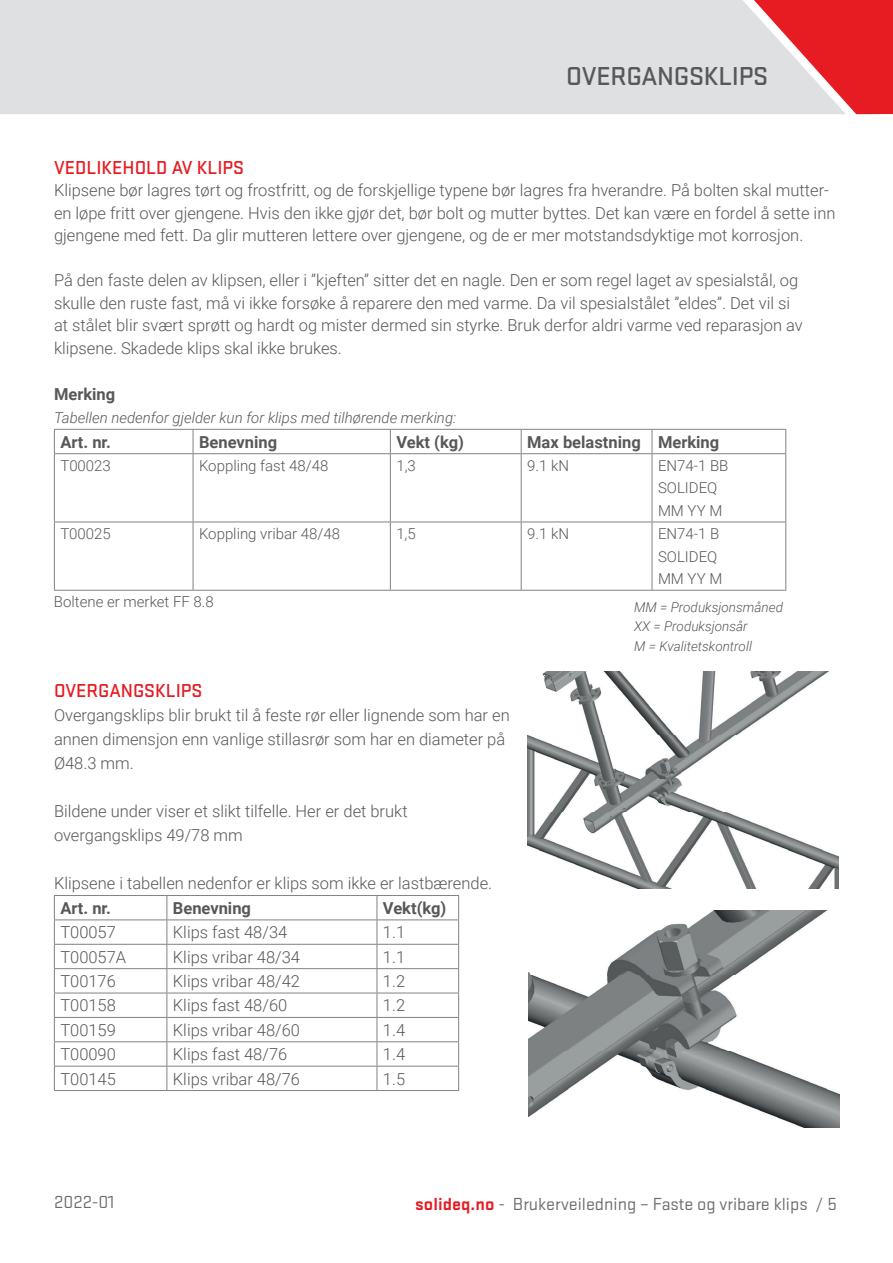
<style>
.page{position:relative;width:893px;height:1263px;background:#fff}
.page>*{position:absolute;margin:0;border:0;box-sizing:border-box;transform-origin:0 0}
.t1{font:500 27px "Stratum No 1";letter-spacing:-.01em;color:#57585a}
.t2{font:500 19.5px "Stratum No 2";color:#e71b22}
.t3{font:18.15px "Stratum No 2";color:#6c6d70}
.t4{font:300 16.5px/22.5px "Roboto";color:#57585a}
.t5{font:700 16.5px "Roboto";color:#57585a}
.t6{font:300 15px/22.5px "Roboto";color:#57585a}
.t7{font:italic 300 15px "Roboto";color:#57585a}
.t8{font:italic 300 13.5px/19.5px "Roboto";color:#57585a}
.s1{font-weight:700;color:#e71b22}
</style>
<div class="page">
<svg style="left:0;top:0;width:1px;height:114px"></svg>
<div style="left:1px;top:0;width:737px;height:114px;background:#dfe0e2"></div>
<svg style="left:738px;top:0;width:155px;height:114px;background:#e57277"></svg>
<hr style="left:54px;top:429px;width:139px;height:1px;background:#808285">
<svg style="left:54px;top:430px;width:1px;height:23px"></svg>
<hr style="left:193px;top:429px;width:197px;height:1px;background:#808285">
<svg style="left:193px;top:430px;width:1px;height:23px"></svg>
<hr style="left:390px;top:429px;width:131px;height:1px;background:#808285">
<svg style="left:390px;top:430px;width:1px;height:23px"></svg>
<hr style="left:521px;top:429px;width:131px;height:1px;background:#808285">
<svg style="left:521px;top:430px;width:1px;height:23px"></svg>
<hr style="left:652px;top:429px;width:134px;height:1px;background:#808285">
<svg style="left:652px;top:430px;width:1px;height:23px"></svg>
<svg style="left:785px;top:430px;width:1px;height:23px"></svg>
<hr style="left:54px;top:453px;width:139px;height:1px;background:#808285">
<hr style="left:54px;top:454px;width:1px;height:68px;background:#808285">
<hr style="left:193px;top:453px;width:197px;height:1px;background:#808285">
<hr style="left:193px;top:454px;width:1px;height:68px;background:#808285">
<hr style="left:390px;top:453px;width:131px;height:1px;background:#808285">
<hr style="left:390px;top:454px;width:1px;height:68px;background:#808285">
<hr style="left:521px;top:453px;width:131px;height:1px;background:#808285">
<hr style="left:521px;top:454px;width:1px;height:68px;background:#808285">
<hr style="left:652px;top:453px;width:134px;height:1px;background:#808285">
<hr style="left:652px;top:454px;width:1px;height:68px;background:#808285">
<hr style="left:785px;top:454px;width:1px;height:68px;background:#808285">
<hr style="left:54px;top:522px;width:139px;height:1px;background:#808285">
<hr style="left:54px;top:522px;width:1px;height:68px;background:#808285">
<hr style="left:193px;top:522px;width:197px;height:1px;background:#808285">
<hr style="left:193px;top:522px;width:1px;height:68px;background:#808285">
<hr style="left:390px;top:522px;width:131px;height:1px;background:#808285">
<hr style="left:390px;top:522px;width:1px;height:68px;background:#808285">
<hr style="left:521px;top:522px;width:131px;height:1px;background:#808285">
<hr style="left:521px;top:522px;width:1px;height:68px;background:#808285">
<hr style="left:652px;top:522px;width:134px;height:1px;background:#808285">
<hr style="left:652px;top:522px;width:1px;height:68px;background:#808285">
<hr style="left:785px;top:522px;width:1px;height:68px;background:#808285">
<hr style="left:54px;top:590px;width:139px;height:1px;background:#808285">
<hr style="left:193px;top:590px;width:197px;height:1px;background:#808285">
<hr style="left:390px;top:590px;width:131px;height:1px;background:#808285">
<hr style="left:521px;top:590px;width:131px;height:1px;background:#808285">
<hr style="left:652px;top:590px;width:134px;height:1px;background:#808285">
<hr style="left:54px;top:895px;width:113px;height:1px;background:#808285">
<hr style="left:167px;top:895px;width:210px;height:1px;background:#808285">
<hr style="left:377px;top:895px;width:82px;height:1px;background:#808285">
<hr style="left:54px;top:919px;width:113px;height:1px;background:#808285">
<hr style="left:167px;top:919px;width:210px;height:1px;background:#808285">
<hr style="left:377px;top:919px;width:82px;height:1px;background:#808285">
<hr style="left:54px;top:944px;width:113px;height:1px;background:#808285">
<hr style="left:167px;top:944px;width:210px;height:1px;background:#808285">
<hr style="left:377px;top:944px;width:82px;height:1px;background:#808285">
<hr style="left:54px;top:968px;width:113px;height:1px;background:#808285">
<hr style="left:167px;top:968px;width:210px;height:1px;background:#808285">
<hr style="left:377px;top:968px;width:82px;height:1px;background:#808285">
<hr style="left:54px;top:993px;width:113px;height:1px;background:#808285">
<hr style="left:167px;top:993px;width:210px;height:1px;background:#808285">
<hr style="left:377px;top:993px;width:82px;height:1px;background:#808285">
<hr style="left:54px;top:1017px;width:113px;height:1px;background:#808285">
<hr style="left:167px;top:1017px;width:210px;height:1px;background:#808285">
<hr style="left:377px;top:1017px;width:82px;height:1px;background:#808285">
<hr style="left:54px;top:1041px;width:113px;height:1px;background:#808285">
<hr style="left:167px;top:1041px;width:210px;height:1px;background:#808285">
<hr style="left:377px;top:1041px;width:82px;height:1px;background:#808285">
<hr style="left:54px;top:1066px;width:113px;height:1px;background:#808285">
<svg style="left:54px;top:896px;width:1px;height:194px"></svg>
<hr style="left:167px;top:1066px;width:210px;height:1px;background:#808285">
<svg style="left:167px;top:896px;width:1px;height:194px"></svg>
<hr style="left:377px;top:1066px;width:82px;height:1px;background:#808285">
<svg style="left:377px;top:896px;width:1px;height:194px"></svg>
<svg style="left:458px;top:896px;width:1px;height:194px"></svg>
<hr style="left:54px;top:1090px;width:113px;height:1px;background:#808285">
<hr style="left:167px;top:1090px;width:210px;height:1px;background:#808285">
<hr style="left:377px;top:1090px;width:82px;height:1px;background:#808285">
<img style="left:527px;top:671px;width:311px;height:217px">
<img style="left:528px;top:910px;width:311px;height:217px">
<h1 class="t1" style="left:566px;top:61px;width:204px">OVERGANGSKLIPS</h1>
<p class="t2" style="left:54px;top:156px;width:192px">VEDLIKEHOLD AV KLIPS</p>
<p class="t4" style="left:54px;top:179px;width:783px">Klipsene bør lagres tørt og frostfritt, og de forskjellige typene bør lagres fra hverandre. På bolten skal mutter&shy;en løpe fritt over gjengene. Hvis den ikke gjør det, bør bolt og mutter byttes. Det kan være en fordel å sette inn gjengene med fett. Da glir mutteren lettere over gjengene, og de er mer motstandsdyktige mot korrosjon.</p>
<p class="t4" style="left:54px;top:269px;width:750px">På den faste delen av klipsen, eller i ”kjeften” sitter det en nagle. Den er som regel laget av spesialstål, og skulle den ruste fast, må vi ikke forsøke å reparere den med varme. Da vil spesialstålet ”eldes”. Det vil si at stålet blir svært sprøtt og hardt og mister dermed sin styrke. Bruk derfor aldri varme ved reparasjon av klipsene. Skadede klips skal ikke brukes.</p>
<p class="t5" style="left:54px;top:383px;width:63px">Merking</p>
<p class="t7" style="left:54px;top:407px;width:404px">Tabellen nedenfor gjelder kun for klips med tilhørende merking:</p>
<p class="t5" style="left:60px;top:430px;width:52px">Art. nr.</p>
<p class="t5" style="left:199px;top:430px;width:80px">Benevning</p>
<p class="t5" style="left:396px;top:430px;width:69px">Vekt (kg)</p>
<p class="t5" style="left:527px;top:430px;width:194px">Max belastning Merking</p>
<p class="t6" style="left:60px;top:454px;width:52px">T00023</p>
<p class="t6" style="left:199px;top:454px;width:131px">Koppling fast 48/48</p>
<p class="t6" style="left:396px;top:454px;width:21px">1,3</p>
<p class="t6" style="left:527px;top:454px;width:43px">9.1 kN</p>
<p class="t6" style="left:658px;top:454px;width:72px">EN74-1 BB<br>SOLIDEQ<br>MM YY M</p>
<p class="t6" style="left:60px;top:522px;width:52px">T00025</p>
<p class="t6" style="left:199px;top:522px;width:143px">Koppling vribar 48/48</p>
<p class="t6" style="left:396px;top:522px;width:21px">1,5</p>
<p class="t6" style="left:527px;top:522px;width:43px">9.1 kN</p>
<p class="t6" style="left:658px;top:522px;width:66px">EN74-1 B<br>SOLIDEQ<br>MM YY M</p>
<p class="t6" style="left:54px;top:590px;width:161px">Boltene er merket FF 8.8</p>
<p class="t8" style="left:634px;top:597px;width:150px">MM = Produksjonsmåned<br>XX = Produksjonsår<br>M = Kvalitetskontroll</p>
<p class="t2" style="left:54px;top:679px;width:150px">OVERGANGSKLIPS</p>
<p class="t4" style="left:54px;top:703px;width:457px;line-height:24px">Overgangsklips blir brukt til å feste rør eller lignende som har en annen dimensjon enn vanlige stillasrør som har en diameter på<br>Ø48.3 mm.</p>
<p class="t4" style="left:54px;top:799px;width:355px;line-height:24px">Bildene under viser et slikt tilfelle. Her er det brukt overgangsklips 49/78 mm</p>
<p class="t4" style="left:54px;top:871px;width:440px">Klipsene i tabellen nedenfor er klips som ikke er lastbærende.</p>
<p class="t5" style="left:60px;top:896px;width:52px">Art. nr.</p>
<p class="t5" style="left:173px;top:896px;width:80px">Benevning</p>
<p class="t5" style="left:383px;top:896px;width:65px">Vekt(kg)</p>
<p class="t4" style="left:60px;top:920px;width:57px">T00057</p>
<p class="t4" style="left:173px;top:920px;width:116px">Klips fast 48/34</p>
<p class="t4" style="left:383px;top:920px;width:24px">1.1</p>
<p class="t4" style="left:60px;top:945px;width:67px">T00057A</p>
<p class="t4" style="left:173px;top:945px;width:129px">Klips vribar 48/34</p>
<p class="t4" style="left:383px;top:945px;width:24px">1.1</p>
<p class="t4" style="left:60px;top:969px;width:57px">T00176</p>
<p class="t4" style="left:173px;top:969px;width:129px">Klips vribar 48/42</p>
<p class="t4" style="left:383px;top:969px;width:24px">1.2</p>
<p class="t4" style="left:60px;top:994px;width:57px">T00158</p>
<p class="t4" style="left:173px;top:994px;width:116px">Klips fast 48/60</p>
<p class="t4" style="left:383px;top:994px;width:24px">1.2</p>
<p class="t4" style="left:60px;top:1018px;width:57px">T00159</p>
<p class="t4" style="left:173px;top:1018px;width:129px">Klips vribar 48/60</p>
<p class="t4" style="left:383px;top:1018px;width:24px">1.4</p>
<p class="t4" style="left:60px;top:1042px;width:57px">T00090</p>
<p class="t4" style="left:173px;top:1042px;width:116px">Klips fast 48/76</p>
<p class="t4" style="left:383px;top:1042px;width:24px">1.4</p>
<p class="t4" style="left:60px;top:1067px;width:57px">T00145</p>
<p class="t4" style="left:173px;top:1067px;width:129px">Klips vribar 48/76</p>
<p class="t4" style="left:383px;top:1067px;width:24px">1.5</p>
<p class="t3" style="left:54px;top:1192px;width:62px">2022-01</p>
<p class="t3" style="left:415px;top:1193px;width:423px"><span class="s1">solideq.no</span> - Brukerveiledning – Faste og vribare klips / 5</p>
</div>
